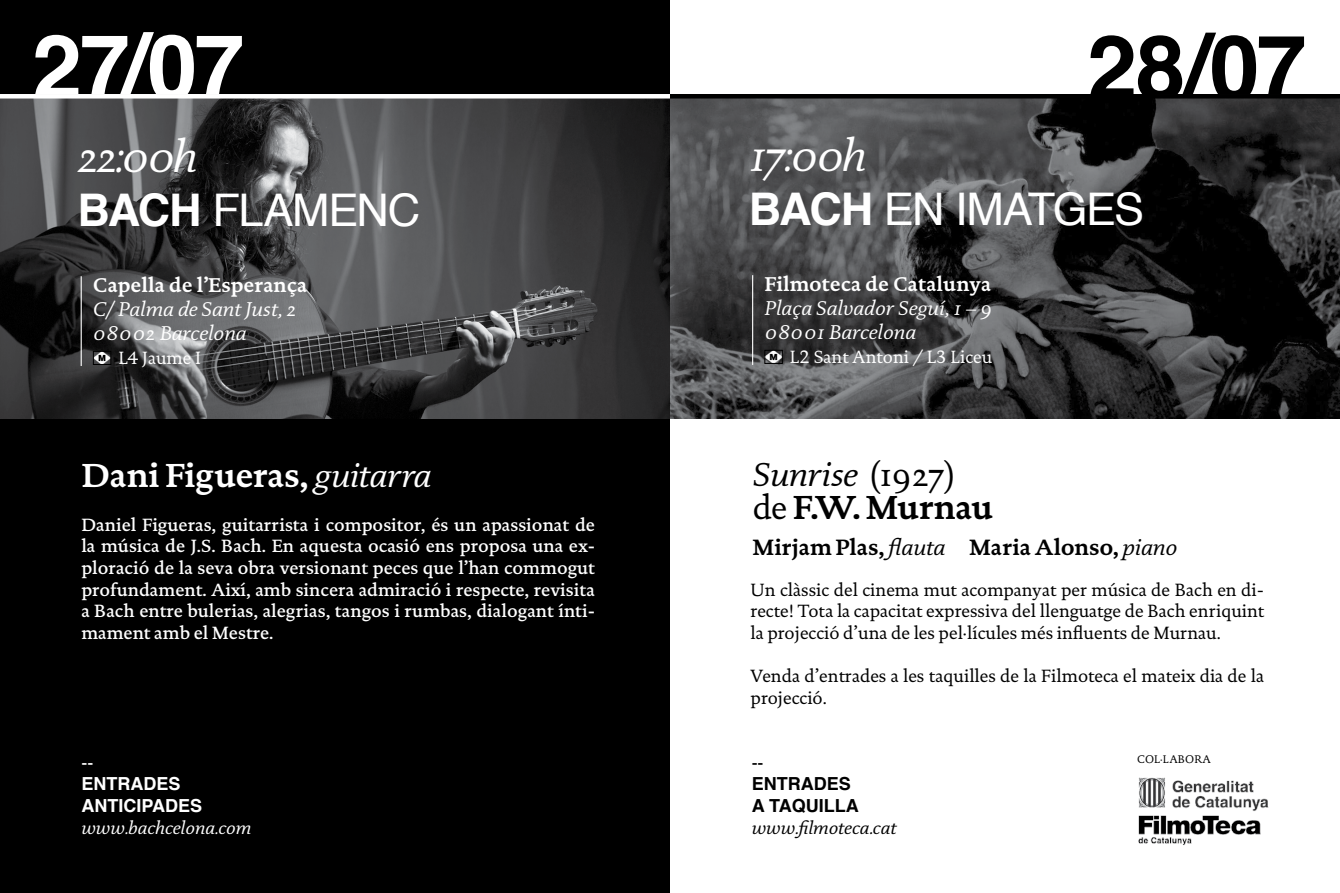
<style>
.page{position:relative;width:1340px;height:893px;background:#fff}
.page>*{position:absolute;margin:0;border:0;box-sizing:border-box;transform-origin:0 0}
.t1{font:700 90px "Helvetica";color:#fff}
.t2{font:700 90px "Helvetica";color:#000}
.t3{font:45px "Helvetica";letter-spacing:-.035em;color:#fff}
.t4{font:italic 45px "DTL Documenta SP Regular";letter-spacing:-.095em;color:#fff}
.t5{font:33.75px "DTL Documenta SP Bold";letter-spacing:-.01em;color:#fff}
.t6{font:italic 33.75px "DTL Documenta SP Regular";letter-spacing:-.015em;color:#000}
.t7{font:33.75px "DTL Documenta SP Bold";letter-spacing:-.01em;color:#000}
.t8{font:22.5px "DTL Documenta SP Bold";color:#000}
.t9{font:italic 20.25px/24.3px "DTL Documenta SP Regular";color:#fff}
.t10{font:20.25px "DTL Documenta SP Bold";color:#fff}
.t11{font:700 18px/21.6px "DTL Documenta SP Semi";color:#fff;text-align:justify}
.t12{font:18px/21.6px "DTL Documenta";color:#000;text-align:justify}
.t13{font:18px "DTL Documenta";color:#fff}
.t14{font:700 18px/21.6px "Helvetica";color:#fff}
.t15{font:italic 18px "DTL Documenta SP Regular";color:#fff}
.t16{font:700 18px/21.6px "Helvetica";color:#000}
.t17{font:italic 18px "DTL Documenta SP Regular";color:#000}
.t18{font:18px "Helvetica";color:#fff}
.t19{font:18px "Helvetica";color:#000}
.t20{font:11.25px "DTL Documenta";color:#000}
.s1{font-weight:700}
.s2{font-family:"DTL Documenta SP Regular";font-style:italic}
.s3{font-style:normal}
.s4{font-family:"DTL Documenta SP Regular"}
</style>
<div class="page">
<div style="left:0;top:0;width:670px;height:893px;background:#000"></div>
<img style="left:0;top:99px;width:1339px;height:320px">
<hr style="left:81px;top:276px;width:1px;height:90px;background:#fff">
<img style="left:95px;top:353px;width:14px;height:9px">
<div style="left:93px;top:351px;width:18px;height:13px;border:1px solid #000"></div>
<div style="left:0;top:94px;width:670px;height:5px;background:#fff"></div>
<hr style="left:752px;top:275px;width:1px;height:90px;background:#fff">
<img style="left:766px;top:352px;width:14px;height:9px">
<div style="left:764px;top:350px;width:18px;height:13px;border:1px solid #000"></div>
<div style="left:670px;top:94px;width:669px;height:5px;background:#000"></div>
<img style="left:1138px;top:777px;width:131px;height:69px">
<h1 class="t1" style="left:32px;top:-5px;width:214px">27/07</h1>
<h2 class="t4" style="left:77px;top:129px;width:122px">22:00h</h2>
<h2 class="t3" style="left:77px;top:176px;width:344px"><span class="s1">BACH</span> FLAMENC</h2>
<p class="t10" style="left:93px;top:272px;width:216px">Capella de l’Esperança</p>
<p class="t9" style="left:93px;top:297px;width:205px">C/ Palma de Sant Just, 2<br>08002 Barcelona</p>
<p class="t13" style="left:118px;top:347px;width:84px">L4 Jaume I</p>
<h3 class="t5" style="left:81px;top:455px;width:352px">Dani Figueras, <span class="s2">guitarra</span></h3>
<p class="t11" style="left:81px;top:514px;width:515px">Daniel Figueras, guitarrista i compositor, és un apassionat de la música de J.S. Bach. En aquesta ocasió ens proposa una ex&shy;ploració de la seva obra versionant peces que l’han commogut profundament. Així, amb sincera admiració i respecte, revisita a Bach entre bulerias, alegrias, tangos i rumbas, dialogant ínti&shy;mament amb el Mestre.</p>
<p class="t18" style="left:81px;top:748px;width:13px">--</p>
<p class="t14" style="left:81px;top:773px;width:122px">ENTRADES<br>ANTICIPADES</p>
<p class="t15" style="left:81px;top:816px;width:171px">www.bachcelona.com</p>
<h1 class="t2" style="left:1087px;top:-5px;width:221px">28/07</h1>
<h2 class="t4" style="left:748px;top:128px;width:119px">17:00h</h2>
<h2 class="t3" style="left:748px;top:175px;width:397px"><span class="s1">BACH</span> EN IMATGES</h2>
<p class="t10" style="left:764px;top:271px;width:228px">Filmoteca de Catalunya</p>
<p class="t9" style="left:764px;top:295px;width:230px">Plaça Salvador Seguí, 1 – 9<br>08001 Barcelona</p>
<p class="t13" style="left:790px;top:346px;width:204px">L2 Sant Antoni / L3 Liceu</p>
<h3 class="t6" style="left:752px;top:454px;width:204px">Sunrise <span class="s3">(1927)</span></h3>
<h3 class="t7" style="left:752px;top:487px;width:242px"><span class="s4">de</span> F.W. Murnau</h3>
<p class="t8" style="left:752px;top:534px;width:426px">Mirjam Plas, <span class="s2">flauta</span> Maria Alonso, <span class="s2">piano</span></p>
<p class="t12" style="left:750px;top:579px;width:515px">Un clàssic del cinema mut acompanyat per música de Bach en di&shy;recte! Tota la capacitat expressiva del llenguatge de Bach enriquint la projecció d’una de les pel·lícules més influents de Murnau.</p>
<p class="t12" style="left:750px;top:665px;width:515px">Venda d’entrades a les taquilles de la Filmoteca el mateix dia de la projecció.</p>
<p class="t19" style="left:751px;top:748px;width:13px">--</p>
<p class="t16" style="left:751px;top:773px;width:109px">ENTRADES<br>A TAQUILLA</p>
<p class="t17" style="left:751px;top:816px;width:146px">www.filmoteca.cat</p>
<p class="t20" style="left:1137px;top:752px;width:75px">COL·LABORA</p>
</div>
